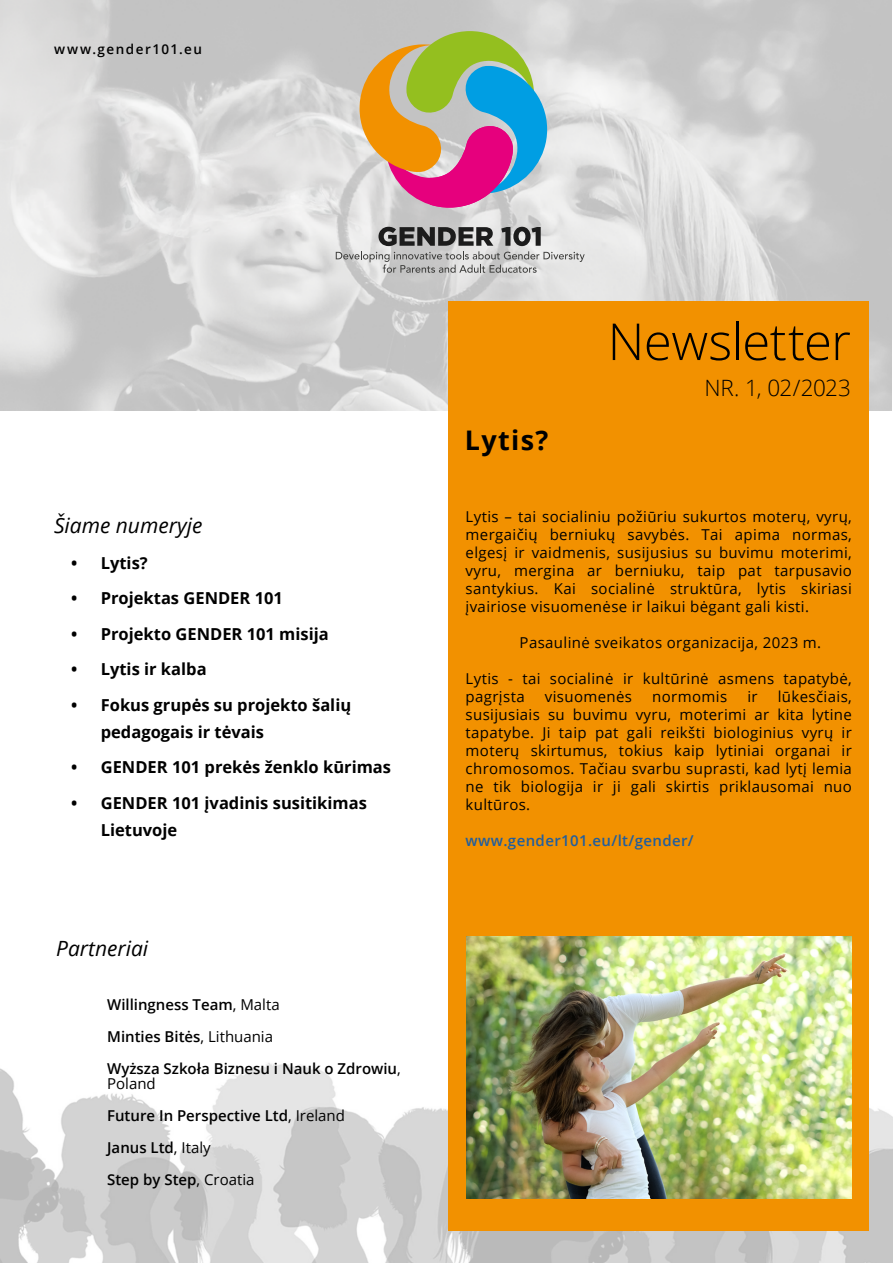
<style>
.page{position:relative;width:893px;height:1263px;background:#fff}
.page>*{position:absolute;margin:0;border:0;box-sizing:border-box;transform-origin:0 0}
.t1{font:300 51px "Open Sans";letter-spacing:-.01em;color:#000}
.t2{font:700 27px "Open Sans";letter-spacing:.05em;color:#000}
.t3{font:300 22.5px "Open Sans";letter-spacing:-.02em;color:#000}
.t4{font:italic 21px "Open Sans";color:#000}
.t5{font:700 16.5px/27px "Open Sans";color:#000}
.t6{font:15px/18px "Open Sans";letter-spacing:.025em;color:#000;text-align:justify}
.t7{font:600 15px/32px "Open Sans";color:#000}
.t8{font:600 15px "Open Sans";letter-spacing:.025em;color:#215e9e}
.t9{font:600 13.5px "Open Sans";letter-spacing:.115em;color:#000}
.s1{font-weight:400}
</style>
<div class="page">
<img style="left:0;top:0;width:891px;height:410px">
<svg style="left:360px;top:31px;width:187px;height:177px;background:#b09d8c"></svg>
<svg style="left:336px;top:227px;width:249px;height:46px;background:#b1b0b0"></svg>
<img style="left:0;top:797px;width:893px;height:466px">
<div style="left:449px;top:301px;width:420px;height:930px;background:#f29100"></div>
<img style="left:467px;top:937px;width:385px;height:262px">
<p class="t9" style="left:54px;top:40px;width:150px">www.gender101.eu</p>
<h3 class="t4" style="left:54px;top:511px;width:150px">Šiame numeryje</h3>
<p class="t5" style="left:71px;top:549px;width:78px">• Lytis?</p>
<p class="t5" style="left:71px;top:584px;width:213px">• Projektas GENDER 101</p>
<p class="t5" style="left:71px;top:620px;width:259px">• Projekto GENDER 101 misija</p>
<p class="t5" style="left:71px;top:655px;width:137px">• Lytis ir kalba</p>
<p class="t5" style="left:101px;top:691px;width:252px;text-indent:-30px">• Fokus grupės su projekto šalių pedagogais ir tėvais</p>
<p class="t5" style="left:71px;top:753px;width:322px">• GENDER 101 prekės ženklo kūrimas</p>
<p class="t5" style="left:101px;top:789px;width:268px;text-indent:-30px">• GENDER 101 įvadinis susitikimas<br>Lietuvoje</p>
<h3 class="t4" style="left:56px;top:934px;width:94px">Partneriai</h3>
<p class="t7" style="left:107px;top:988px;width:295px">Willingness Team<span class="s1">, Malta<br></span>Minties Bitės<span class="s1">, Lithuania<br></span>Wyższa Szkoła Biznesu i Nauk o Zdrowiu<span class="s1">,</span></p>
<p class="t7" style="left:107px;top:1067px;width:239px"><span class="s1">Poland<br></span>Future In Perspective Ltd<span class="s1">, Ireland<br></span>Janus Ltd<span class="s1">, Italy<br></span>Step by Step<span class="s1">, Croatia</span></p>
<h2 class="t2" style="left:465px;top:421px;width:85px">Lytis?</h2>
<h1 class="t1" style="left:608px;top:307px;width:245px">Newsletter</h1>
<h3 class="t3" style="left:704px;top:372px;width:148px">NR. 1, 02/2023</h3>
<p class="t6" style="left:466px;top:507px;width:388px">Lytis – tai socialiniu požiūriu sukurtos moterų, vyrų, mergaičių berniukų savybės. Tai apima normas, elgesį ir vaidmenis, susijusius su buvimu moterimi, vyru, mergina ar berniuku, taip pat tarpusavio santykius. Kai socialinė struktūra, lytis skiriasi įvairiose visuomenėse ir laikui bėgant gali kisti.</p>
<p class="t6" style="left:520px;top:633px;width:303px">Pasaulinė sveikatos organizacija, 2023 m.</p>
<p class="t6" style="left:466px;top:669px;width:388px">Lytis - tai socialinė ir kultūrinė asmens tapatybė, pagrįsta</p>
<p class="t6" style="left:466px;top:687px;width:388px;text-indent:312px">lūkesčiais, susijusiais su buvimu vyru, moterimi ar kita lytine tapatybe. Ji taip pat gali reikšti biologinius vyrų ir moterų skirtumus, tokius kaip lytiniai organai ir chromosomos. Tačiau svarbu suprasti, kad lytį lemia ne tik biologija ir ji gali skirtis priklausomai nuo kultūros.</p>
<p class="t8" style="left:466px;top:830px;width:230px">www.gender101.eu/lt/gender/</p>
<p class="t6" style="left:545px;top:687px;width:89px">visuomenės</p>
<p class="t6" style="left:652px;top:687px;width:76px">normomis</p>
<p class="t6" style="left:747px;top:687px;width:12px">ir</p>
</div>
